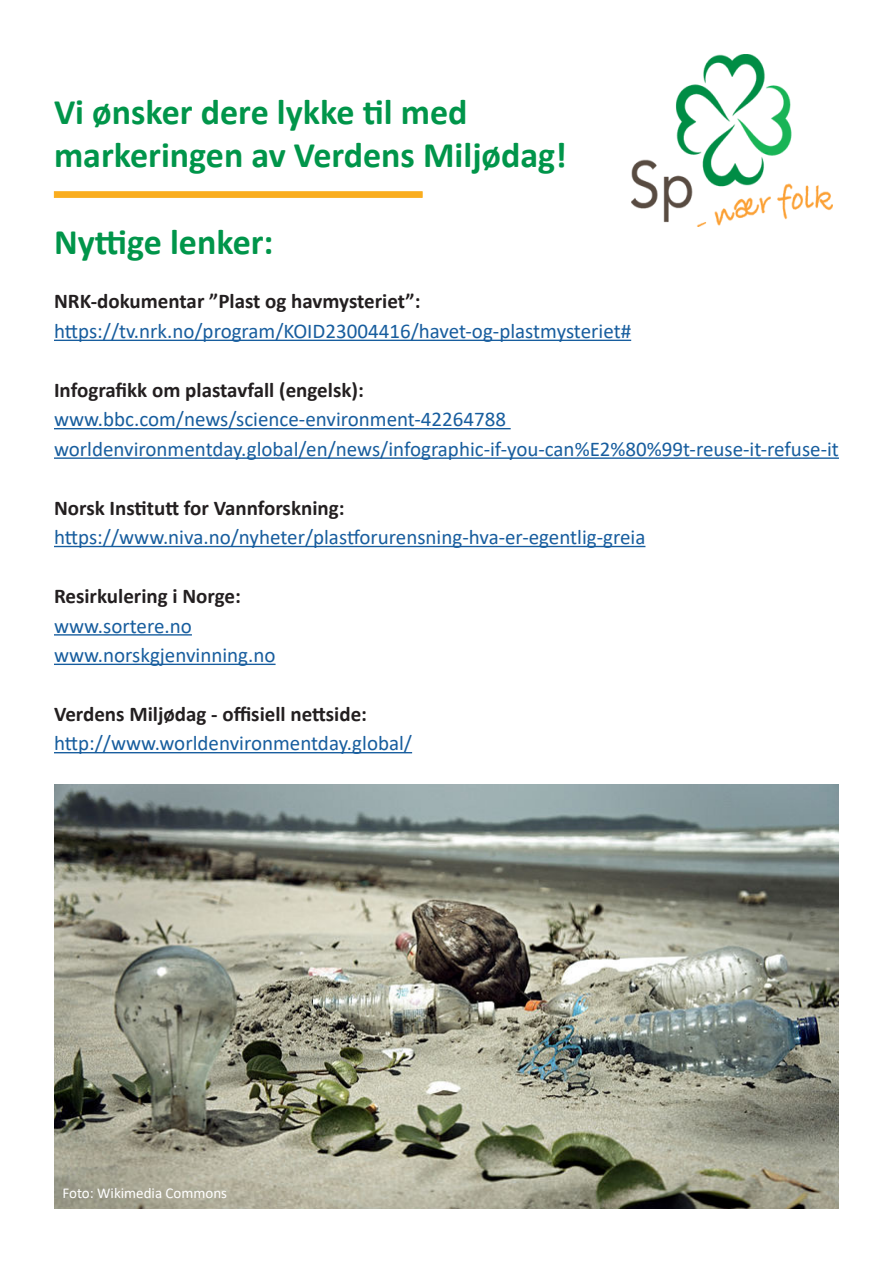
<style>
.page{position:relative;width:893px;height:1263px;background:#fff}
.page>*{position:absolute;margin:0;border:0;box-sizing:border-box;transform-origin:0 0}
.t1{font:700 36px "Calibri";color:#00954a}
.t2{font:21px "Calibri";color:#175d9e}
.t3{font:700 21px "Calibri";color:#231f20}
.t4{font:15px "Calibri";color:#fff}
</style>
<div class="page">
<hr style="left:54px;top:340px;width:577px;height:1px;background:#175d9e">
<hr style="left:54px;top:428px;width:457px;height:1px;background:#175d9e">
<hr style="left:54px;top:457px;width:785px;height:2px;background:#175d9e">
<hr style="left:54px;top:546px;width:591px;height:1px;background:#175d9e">
<hr style="left:54px;top:634px;width:138px;height:1px;background:#175d9e">
<hr style="left:54px;top:664px;width:222px;height:1px;background:#175d9e">
<hr style="left:54px;top:752px;width:358px;height:1px;background:#175d9e">
<img style="left:632px;top:55px;width:201px;height:172px">
<div style="left:54px;top:191px;width:369px;height:7px;background:#faad1e;border:1px solid #faad1e"></div>
<img style="left:55px;top:784px;width:784px;height:425px">
<p class="t1" style="left:54px;top:87px;width:415px">Vi ønsker dere lykke til med</p>
<p class="t1" style="left:54px;top:130px;width:514px">markeringen av Verdens Miljødag!</p>
<p class="t1" style="left:54px;top:216px;width:221px">Nyttige lenker:</p>
<p class="t3" style="left:54px;top:287px;width:368px">NRK-dokumentar ”Plast og havmysteriet”:</p>
<p class="t2" style="left:54px;top:316px;width:579px">https://tv.nrk.no/program/KOID23004416/havet-og-plastmysteriet#</p>
<p class="t3" style="left:54px;top:375px;width:311px">Infografikk om plastavfall (engelsk):</p>
<p class="t2" style="left:54px;top:405px;width:453px">www.bbc.com/news/science-environment-42264788</p>
<p class="t2" style="left:54px;top:434px;width:786px">worldenvironmentday.global/en/news/infographic-if-you-can%E2%80%99t-reuse-it-refuse-it</p>
<p class="t3" style="left:54px;top:493px;width:292px">Norsk Institutt for Vannforskning:</p>
<p class="t2" style="left:54px;top:523px;width:593px">https://www.niva.no/nyheter/plastforurensning-hva-er-egentlig-greia</p>
<p class="t3" style="left:54px;top:581px;width:188px">Resirkulering i Norge:</p>
<p class="t2" style="left:54px;top:611px;width:139px">www.sortere.no</p>
<p class="t2" style="left:54px;top:640px;width:223px">www.norskgjenvinning.no</p>
<p class="t3" style="left:54px;top:699px;width:315px">Verdens Miljødag - offisiell nettside:</p>
<p class="t2" style="left:54px;top:729px;width:360px">http://www.worldenvironmentday.global/</p>
<p class="t4" style="left:62px;top:1182px;width:166px">Foto: Wikimedia Commons</p>
</div>
